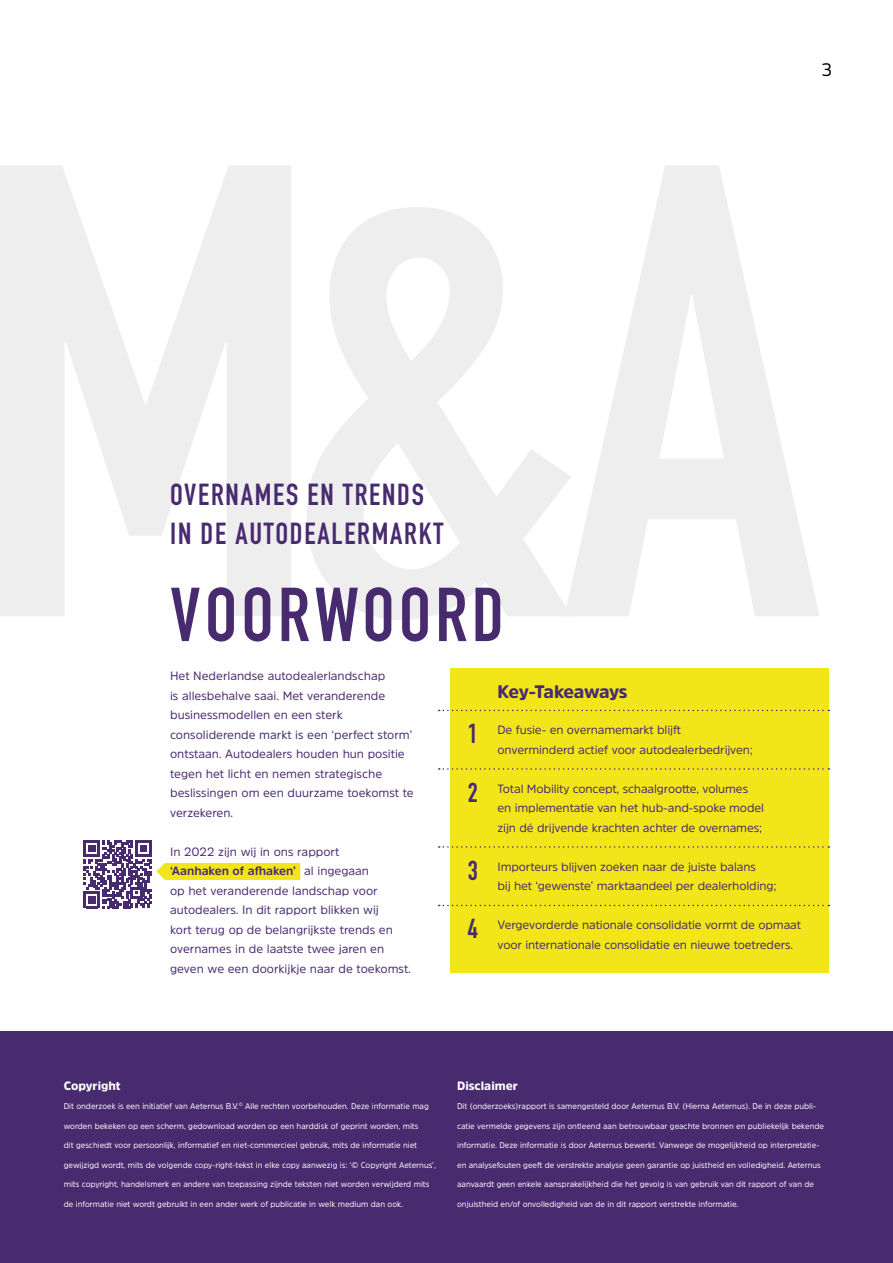
<style>
.page{position:relative;width:893px;height:1263px;background:#fff}
.page>*{position:absolute;margin:0;border:0;box-sizing:border-box;transform-origin:0 0}
.t1{font:700 75px "DIN Condensed";letter-spacing:.06em;color:#482a6f}
.t2{font:700 30px/39px "DIN Condensed";letter-spacing:.06em;color:#482a6f}
.t3{font:700 27px "DIN Condensed";color:#482a6f}
.t4{font:900 18px "Amsi Pro";letter-spacing:-.025em;color:#482a6f}
.t5{font:18px "Amsi Pro";color:#000}
.t6{font:12px/19.5px "Amsi Pro";letter-spacing:-.01em;color:#482a6f}
.t7{font:900 12px "Amsi Pro";color:#fff}
.t8{font:8.25px "Amsi Pro";color:#fff}
.s1{font-weight:700}
</style>
<div class="page">
<svg style="left:84px;top:840px;width:216px;height:68px"></svg>
<div style="left:451px;top:668px;width:378px;height:305px;background:#f2e61a"></div>
<svg style="left:0;top:165px;width:819px;height:455px;fill:#efeeef"></svg>
<div style="left:0;top:1031px;width:893px;height:232px;background:#482a6f"></div>
<svg style="left:439px;top:768px;width:390px;height:2px"></svg>
<svg style="left:439px;top:710px;width:390px;height:1px"></svg>
<svg style="left:439px;top:846px;width:390px;height:2px"></svg>
<svg style="left:439px;top:905px;width:390px;height:1px"></svg>
<h3 class="t5" style="left:822px;top:57px;width:12px">3</h3>
<h2 class="t2" style="left:170px;top:474px;width:275px">OVERNAMES EN TRENDS<br>IN DE AUTODEALERMARKT</h2>
<h1 class="t1" style="left:170px;top:564px;width:335px">VOORWOORD</h1>
<p class="t6" style="left:170px;top:666px;width:245px">Het Nederlandse autodealerlandschap<br>is allesbehalve saai. Met veranderende businessmodellen en een sterk consoliderende markt is een ‘perfect storm’ ontstaan. Autodealers houden hun positie tegen het licht en nemen strategische beslissingen om een duurzame toekomst te verzekeren.</p>
<p class="t6" style="left:170px;top:841px;width:242px">In 2022 zijn wij in ons rapport<br><span class="s1">‘Aanhaken of afhaken’</span> al ingegaan<br>op het veranderende landschap voor autodealers. In dit rapport blikken wij<br>kort terug op de belangrijkste trends en overnames in de laatste twee jaren en geven we een doorkijkje naar de toekomst.</p>
<h3 class="t4" style="left:497px;top:679px;width:132px">Key-Takeaways</h3>
<h3 class="t3" style="left:468px;top:715px;width:12px">1</h3>
<h3 class="t6" style="left:497px;top:720px;width:257px">De fusie- en overnamemarkt blijft onverminderd actief voor autodealerbedrijven;</h3>
<h3 class="t3" style="left:468px;top:774px;width:12px">2</h3>
<h3 class="t6" style="left:497px;top:778px;width:268px">Total Mobility concept, schaalgrootte, volumes en implementatie van het hub-and-spoke model zijn dé drijvende krachten achter de overnames;</h3>
<h3 class="t3" style="left:468px;top:852px;width:12px">3</h3>
<h3 class="t6" style="left:497px;top:856px;width:281px">Importeurs blijven zoeken naar de juiste balans<br>bij het ‘gewenste’ marktaandeel per dealerholding;</h3>
<h3 class="t3" style="left:468px;top:910px;width:12px">4</h3>
<h3 class="t6" style="left:497px;top:915px;width:305px">Vergevorderde nationale consolidatie vormt de opmaat voor internationale consolidatie en nieuwe toetreders.</h3>
<h3 class="t7" style="left:64px;top:1077px;width:58px">Copyright</h3>
<p class="t8" style="left:64px;top:1100px;width:367px">Dit onderzoek is een initiatief van Aeternus B.V.<sup>©</sup> Alle rechten voorbehouden. Deze informatie mag</p>
<p class="t8" style="left:64px;top:1120px;width:356px">worden bekeken op een scherm, gedownload worden op een harddisk of geprint worden, mits</p>
<p class="t8" style="left:64px;top:1139px;width:355px">dit geschiedt voor persoonlijk, informatief en niet-commercieel gebruik, mits de informatie niet</p>
<p class="t8" style="left:64px;top:1159px;width:374px">gewijzigd wordt, mits de volgende copy-right-tekst in elke copy aanwezig is: ‘© Copyright Aeternus’,</p>
<p class="t8" style="left:64px;top:1178px;width:367px">mits copyright, handelsmerk en andere van toepassing zijnde teksten niet worden verwijderd mits</p>
<p class="t8" style="left:64px;top:1198px;width:341px">de informatie niet wordt gebruikt in een ander werk of publicatie in welk medium dan ook.</p>
<h3 class="t7" style="left:457px;top:1077px;width:62px">Disclaimer</h3>
<p class="t8" style="left:457px;top:1100px;width:361px">Dit (onderzoeks)rapport is samengesteld door Aeternus B.V. (Hierna Aeternus). De in deze publi-</p>
<p class="t8" style="left:457px;top:1120px;width:368px">catie vermelde gegevens zijn ontleend aan betrouwbaar geachte bronnen en publiekelijk bekende</p>
<p class="t8" style="left:457px;top:1139px;width:364px">informatie. Deze informatie is door Aeternus bewerkt. Vanwege de mogelijkheid op interpretatie-</p>
<p class="t8" style="left:457px;top:1159px;width:365px">en analysefouten geeft de verstrekte analyse geen garantie op juistheid en volledigheid. Aeternus</p>
<p class="t8" style="left:457px;top:1178px;width:358px">aanvaardt geen enkele aansprakelijkheid die het gevolg is van gebruik van dit rapport of van de</p>
<p class="t8" style="left:457px;top:1198px;width:283px">onjuistheid en/of onvolledigheid van de in dit rapport verstrekte informatie.</p>
</div>
